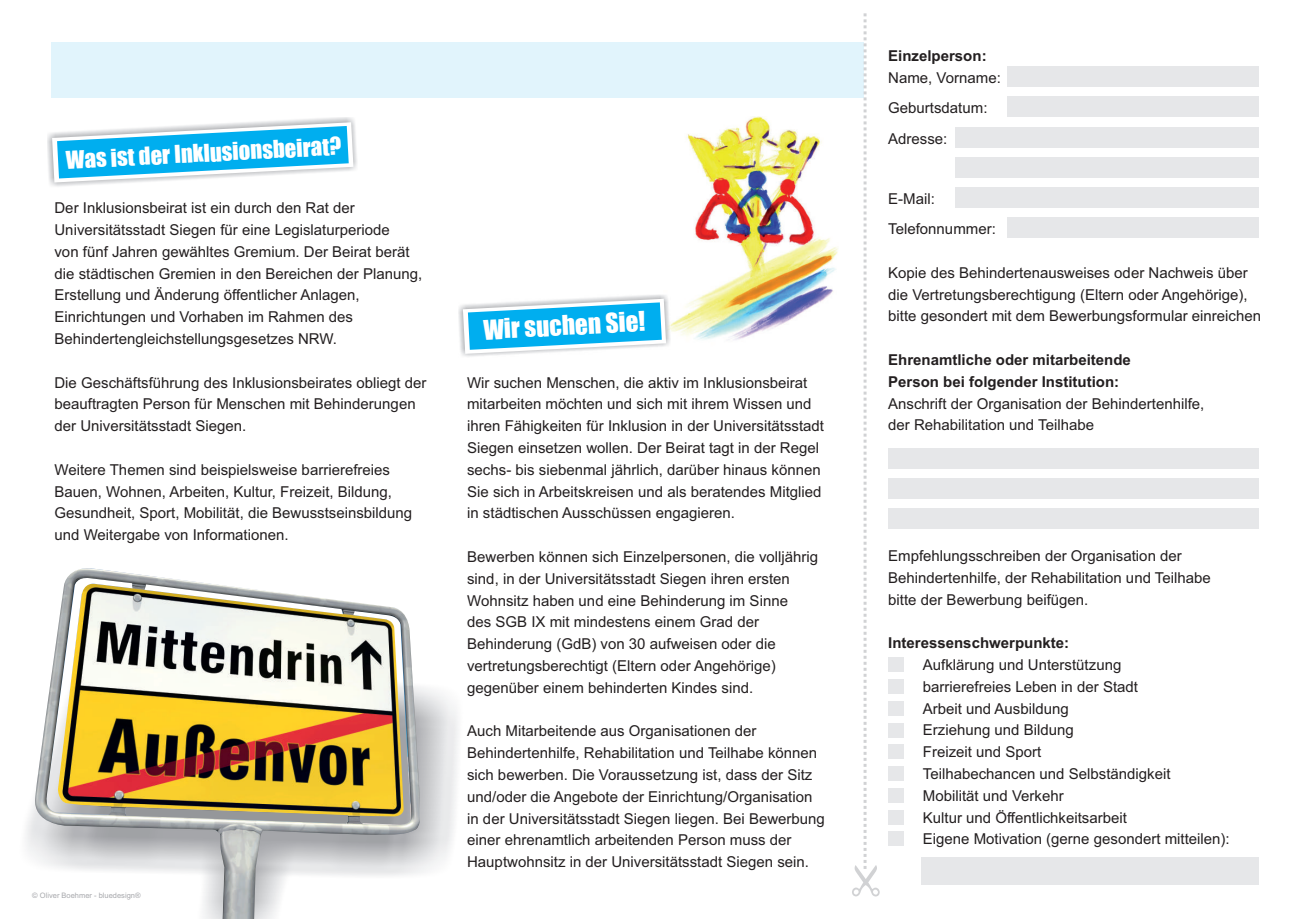
<style>
.page{position:relative;width:1289px;height:919px;background:#fff}
.page>*{position:absolute;margin:0;border:0;box-sizing:border-box;transform-origin:0 0}
.t1{font:25.2px "Impact";color:#fff}
.t2{font:22.8px "Impact";color:#fff}
.t3{font:15px/21.8px "Arial";color:#231f20}
.t4{font:700 15px/21.8px "Arial";color:#231f20}
.t5{font:7.5px "Arial";color:#a8a9ad}
</style>
<div class="page">
<img style="left:26px;top:687px;width:432px;height:186px">
<img style="left:33px;top:568px;width:386px;height:350px">
<img style="left:670px;top:117px;width:168px;height:223px">
<div style="left:51px;top:43px;width:812px;height:55px;background:#e1f4fc"></div>
<svg style="left:852px;top:13px;width:27px;height:883px"></svg>
<div style="left:888px;top:657px;width:15px;height:15px;background:#e6e7e9"></div>
<div style="left:888px;top:679px;width:15px;height:14px;background:#e6e7e9"></div>
<div style="left:888px;top:701px;width:15px;height:14px;background:#e6e7e9"></div>
<div style="left:888px;top:722px;width:15px;height:15px;background:#e6e7e9"></div>
<div style="left:888px;top:744px;width:15px;height:15px;background:#e6e7e9"></div>
<div style="left:888px;top:766px;width:15px;height:14px;background:#e6e7e9"></div>
<div style="left:888px;top:788px;width:15px;height:14px;background:#e6e7e9"></div>
<div style="left:888px;top:809px;width:15px;height:15px;background:#e6e7e9"></div>
<div style="left:888px;top:831px;width:15px;height:15px;background:#e6e7e9"></div>
<div style="left:920px;top:857px;width:338px;height:27px;background:#e6e7e9"></div>
<div style="left:954px;top:157px;width:304px;height:20px;background:#e6e7e9"></div>
<div style="left:954px;top:187px;width:304px;height:21px;background:#e6e7e9"></div>
<div style="left:1007px;top:218px;width:251px;height:20px;background:#e6e7e9"></div>
<div style="left:1007px;top:66px;width:251px;height:20px;background:#e6e7e9"></div>
<div style="left:1007px;top:97px;width:251px;height:20px;background:#e6e7e9"></div>
<div style="left:954px;top:127px;width:304px;height:20px;background:#e6e7e9"></div>
<div style="left:888px;top:478px;width:370px;height:20px;background:#e6e7e9"></div>
<div style="left:888px;top:508px;width:370px;height:21px;background:#e6e7e9"></div>
<div style="left:888px;top:448px;width:370px;height:20px;background:#e6e7e9"></div>
<img style="left:48px;top:118px;width:309px;height:69px">
<img style="left:459px;top:295px;width:211px;height:62px">
<svg style="left:52px;top:122px;width:301px;height:60px"></svg>
<svg style="left:463px;top:299px;width:203px;height:55px"></svg>
<h2 class="t2" style="left:66px;top:151px;width:277px;rotate:-3deg">Was ist der Inklusionsbeirat?</h2>
<p class="t3" style="left:54px;top:198px;width:369px">Der Inklusionsbeirat ist ein durch den Rat der Universitätsstadt Siegen für eine Legislaturperiode<br>von fünf Jahren gewähltes Gremium. Der Beirat berät die städtischen Gremien in den Bereichen der Planung, Erstellung und Änderung öffentlicher Anlagen, Einrichtungen und Vorhaben im Rahmen des Behindertengleichstellungsgesetzes NRW.</p>
<p class="t3" style="left:54px;top:373px;width:373px">Die Geschäftsführung des Inklusionsbeirates obliegt der beauftragten Person für Menschen mit Behinderungen der Universitätsstadt Siegen.</p>
<p class="t3" style="left:54px;top:460px;width:359px">Weitere Themen sind beispielsweise barrierefreies Bauen, Wohnen, Arbeiten, Kultur, Freizeit, Bildung, Gesundheit, Sport, Mobilität, die Bewusstseinsbildung und Weitergabe von Informationen.</p>
<p class="t5" style="left:32px;top:892px;width:110px">© Oliver Boehmer - bluedesign®</p>
<h1 class="t1" style="left:483px;top:319px;width:163px;rotate:-3deg">Wir suchen Sie!</h1>
<p class="t3" style="left:467px;top:373px;width:358px">Wir suchen Menschen, die aktiv im Inklusionsbeirat mitarbeiten möchten und sich mit ihrem Wissen und ihren Fähigkeiten für Inklusion in der Universitätsstadt Siegen einsetzen wollen. Der Beirat tagt in der Regel sechs- bis siebenmal jährlich, darüber hinaus können Sie sich in Arbeitskreisen und als beratendes Mitglied in städtischen Ausschüssen engagieren.</p>
<p class="t3" style="left:467px;top:547px;width:352px">Bewerben können sich Einzelpersonen, die volljährig sind, in der Universitätsstadt Siegen ihren ersten Wohnsitz haben und eine Behinderung im Sinne<br>des SGB IX mit mindestens einem Grad der Behinderung (GdB) von 30 aufweisen oder die vertretungsberechtigt (Eltern oder Angehörige) gegenüber einem behinderten Kindes sind.</p>
<p class="t3" style="left:467px;top:721px;width:359px">Auch Mitarbeitende aus Organisationen der Behindertenhilfe, Rehabilitation und Teilhabe können sich bewerben. Die Voraussetzung ist, dass der Sitz und/oder die Angebote der Einrichtung/Organisation in der Universitätsstadt Siegen liegen. Bei Bewerbung einer ehrenamtlich arbeitenden Person muss der Hauptwohnsitz in der Universitätsstadt Siegen sein.</p>
<p class="t4" style="left:888px;top:47px;width:100px">Einzelperson:</p>
<p class="t3" style="left:888px;top:64px;width:114px;line-height:30.2px">Name, Vorname:<br>Geburtsdatum:<br>Adresse:</p>
<p class="t3" style="left:888px;top:185px;width:109px;line-height:30.2px">E-Mail:<br>Telefonnummer:</p>
<p class="t3" style="left:888px;top:263px;width:374px">Kopie des Behindertenausweises oder Nachweis über die Vertretungsberechtigung (Eltern oder Angehörige), bitte gesondert mit dem Bewerbungsformular einreichen</p>
<p class="t4" style="left:888px;top:350px;width:244px">Ehrenamtliche oder mitarbeitende<br>Person bei folgender Institution:</p>
<p class="t3" style="left:888px;top:393px;width:317px">Anschrift der Organisation der Behindertenhilfe, der Rehabilitation und Teilhabe</p>
<p class="t3" style="left:888px;top:546px;width:324px">Empfehlungsschreiben der Organisation der<br>Behindertenhilfe, der Rehabilitation und Teilhabe bitte der Bewerbung beifügen.</p>
<p class="t4" style="left:888px;top:633px;width:182px">Interessenschwerpunkte:</p>
<p class="t3" style="left:922px;top:655px;width:308px">Aufklärung und Unterstützung<br>barrierefreies Leben in der Stadt<br>Arbeit und Ausbildung<br>Erziehung und Bildung<br>Freizeit und Sport<br>Teilhabechancen und Selbständigkeit<br>Mobilität und Verkehr<br>Kultur und Öffentlichkeitsarbeit<br>Eigene Motivation (gerne gesondert mitteilen):</p>
</div>
